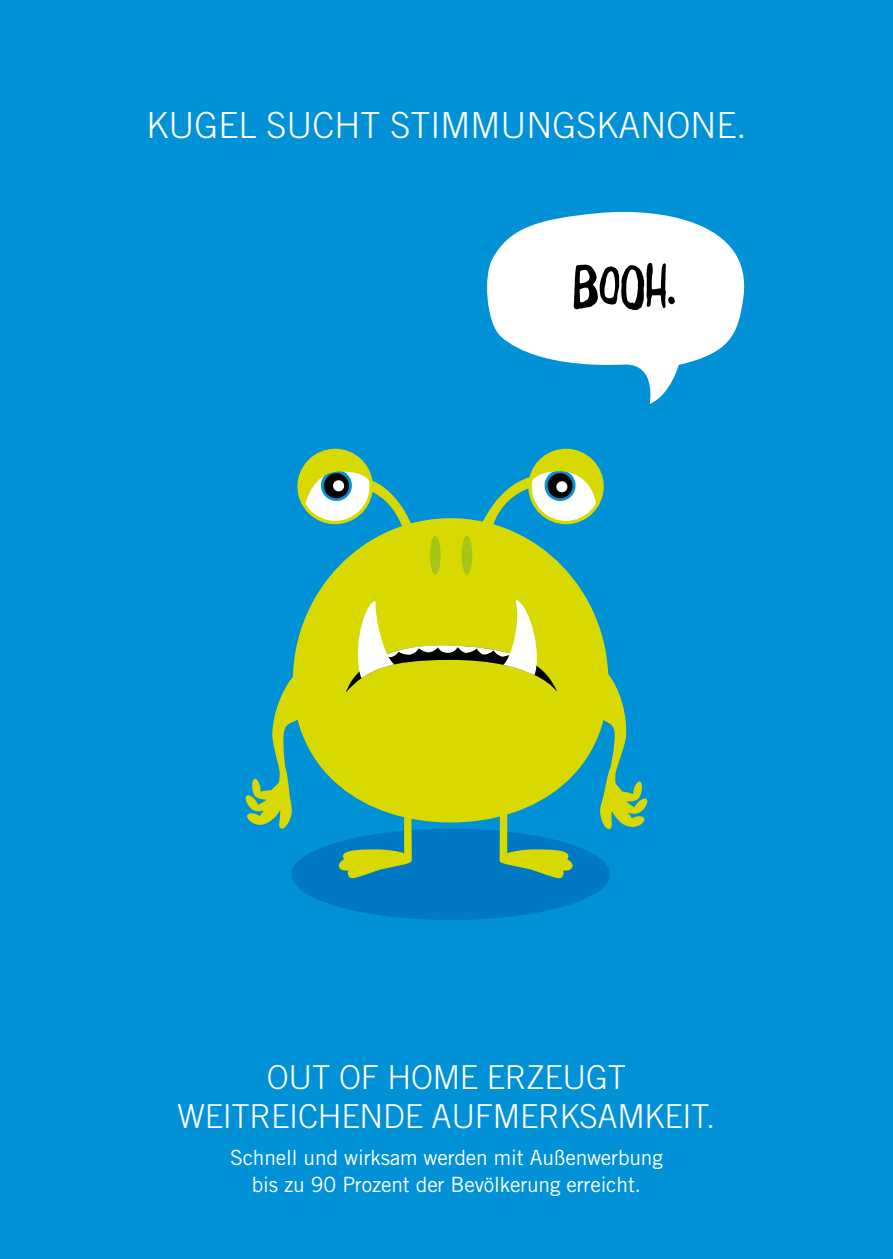
<style>
.page{position:relative;width:893px;height:1259px;background:#0091d7}
.page>*{position:absolute;margin:0;border:0;box-sizing:border-box;transform-origin:0 0}
.t1{font:52.8px "Daft Brush";color:#000}
.t2{font:300 36px "Trade Gothic LT Std";color:#fff}
.t3{font:300 33px/39px "Trade Gothic LT Std";letter-spacing:-.01em;color:#fff;text-align:center}
.t4{font:21px/27px "Trade Gothic LT Std";letter-spacing:-.01em;color:#fff;text-align:center}
</style>
<div class="page">
<div style="left:291px;top:828px;width:319px;height:92px;background:#0079c2;border-radius:50%"></div>
<svg style="left:297px;top:449px;width:112px;height:69px"></svg>
<svg style="left:333px;top:480px;width:12px;height:12px"></svg>
<svg style="left:293px;top:518px;width:315px;height:304px;fill:#d7d900"></svg>
<div style="left:430px;top:535px;width:11px;height:39px;background:#a3c617;border-radius:50%"></div>
<div style="left:462px;top:535px;width:10px;height:39px;background:#a3c617;border-radius:50%"></div>
<svg style="left:346px;top:599px;width:211px;height:93px;background:#cfd02b"></svg>
<svg style="left:500px;top:807px;width:73px;height:72px"></svg>
<svg style="left:338px;top:807px;width:74px;height:72px"></svg>
<svg style="left:596px;top:670px;width:52px;height:160px"></svg>
<svg style="left:245px;top:670px;width:59px;height:159px"></svg>
<svg style="left:481px;top:449px;width:123px;height:78px"></svg>
<svg style="left:487px;top:211px;width:258px;height:193px;fill:#fff"></svg>
<h2 class="t2" style="left:146px;top:104px;width:602px">KUGEL SUCHT STIMMUNGSKANONE.</h2>
<h1 class="t1" style="left:573px;top:251px;width:105px">BOOH.</h1>
<h3 class="t3" style="left:178px;top:1057px;width:539px">OUT OF HOME ERZEUGT<br>WEITREICHENDE AUFMERKSAMKEIT.</h3>
<p class="t4" style="left:230px;top:1143px;width:434px">Schnell und wirksam werden mit Außenwerbung bis zu 90 Prozent der Bevölkerung erreicht.</p>
</div>
